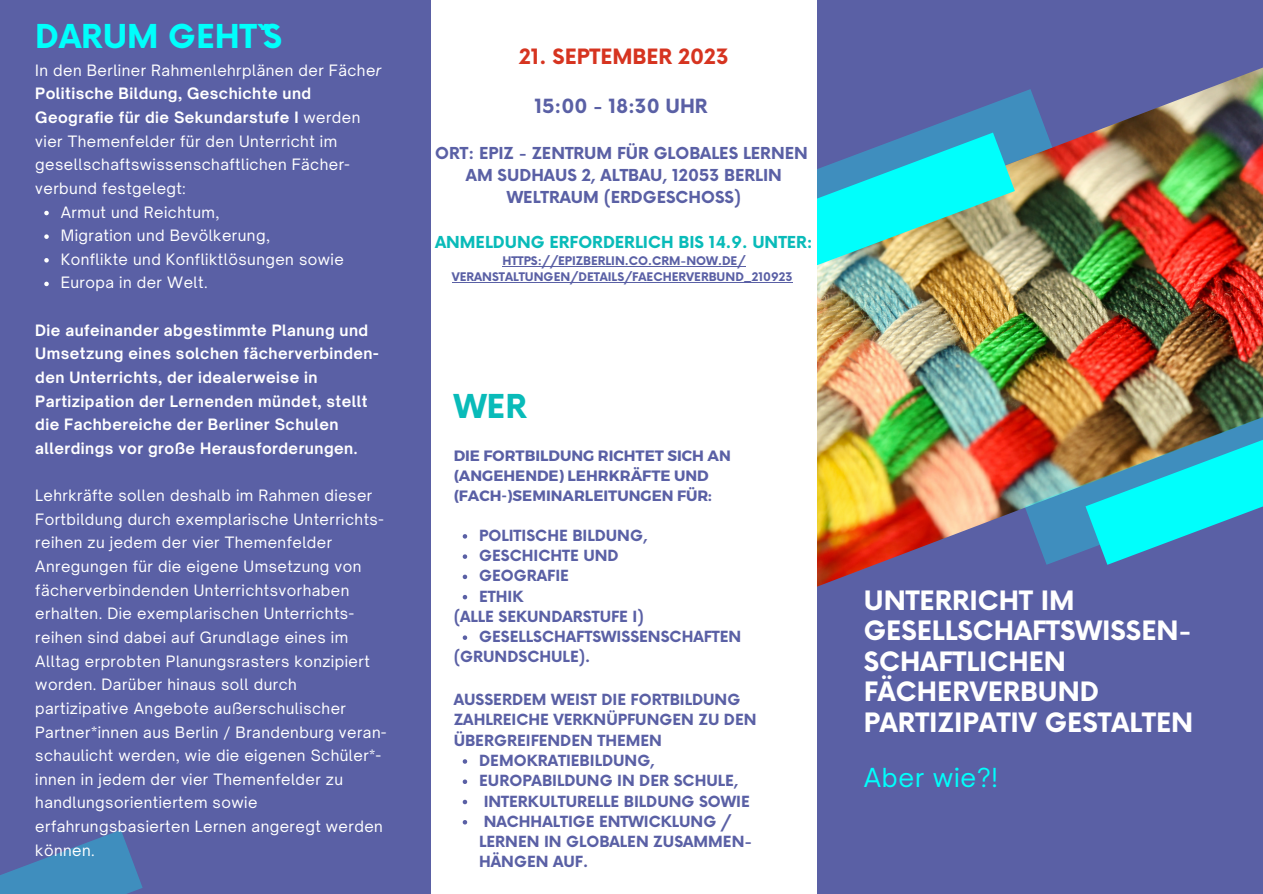
<style>
.page{position:relative;width:1263px;height:894px;background:#fff}
.page>*{position:absolute;margin:0;border:0;box-sizing:border-box;transform-origin:0 0}
.t1{font:700 32.1px "Now";color:#00fffc}
.t2{font:700 32.1px "Now";color:#09bbb9}
.t3{font:700 25.95px/30.3px "Now";color:#fff}
.t4{font:25.05px "Open Sauce One";letter-spacing:.03em;color:#00fffc}
.t5{font:700 20.55px "Now";color:#d63420}
.t6{font:700 19.05px "Now";color:#5a60a5}
.t7{font:700 16.05px "Now";color:#5a60a5}
.t8{font:700 16.05px "Now";color:#09bbb9}
.t9{font:15px/23.5px "Open Sauce One";letter-spacing:.03em;color:#fff}
.t10{font:700 15px/20.2px "Now";color:#5a60a5}
.t11{font:700 15px/23.5px "Open Sauce One";letter-spacing:.03em;color:#fff}
.t12{font:700 15px/20.2px "Montserrat";color:#5a60a5}
.t13{font:700 11.55px "Now";color:#5a60a5}
.s1{font-style:italic}
.s2{font-weight:700}
</style>
<div class="page">
<div style="left:0;top:0;width:1263px;height:893px;background:#5a60a5"></div>
<img style="left:816px;top:67px;width:447px;height:519px">
<img style="left:816px;top:38px;width:306px;height:268px">
<img style="left:816px;top:81px;width:268px;height:260px">
<img style="left:955px;top:347px;width:308px;height:239px">
<img style="left:1016px;top:356px;width:247px;height:230px">
<svg style="left:0;top:830px;width:143px;height:63px"></svg>
<div style="left:431px;top:0;width:385px;height:893px;background:#fff"></div>
<hr style="left:502px;top:266px;width:243px;height:1px;background:#5a60a5">
<hr style="left:452px;top:281px;width:341px;height:1px;background:#5a60a5">
<svg style="left:44px;top:211px;width:5px;height:4px"></svg>
<svg style="left:44px;top:234px;width:5px;height:5px"></svg>
<svg style="left:44px;top:258px;width:5px;height:4px"></svg>
<svg style="left:44px;top:281px;width:5px;height:5px"></svg>
<svg style="left:463px;top:534px;width:4px;height:4px"></svg>
<svg style="left:463px;top:554px;width:4px;height:4px"></svg>
<svg style="left:463px;top:574px;width:4px;height:5px"></svg>
<svg style="left:463px;top:595px;width:4px;height:4px"></svg>
<svg style="left:463px;top:635px;width:4px;height:4px"></svg>
<svg style="left:463px;top:759px;width:4px;height:4px"></svg>
<svg style="left:463px;top:779px;width:4px;height:4px"></svg>
<svg style="left:463px;top:799px;width:4px;height:5px"></svg>
<svg style="left:463px;top:820px;width:4px;height:4px"></svg>
<p class="t1" style="left:35px;top:19px;width:248px">DARUM GEHT`´S</p>
<p class="t9" style="left:35px;top:58px;width:348px">In den Berliner Rahmenlehrplänen der Fäche<span class="s1">r </span><span class="s2">Politische Bildung, Geschichte und Geografie für die Sekundarstufe I</span> werden vier Themenfelder für den Unterricht im gesellschaftswissenschaftlichen Fächer&shy;verbund festgelegt:</p>
<p class="t9" style="left:61px;top:200px;width:160px">Armut und Reichtum,</p>
<p class="t9" style="left:61px;top:223px;width:211px">Migration und Bevölkerung,</p>
<p class="t9" style="left:61px;top:247px;width:285px">Konflikte und Konfliktlösungen sowie</p>
<p class="t9" style="left:61px;top:271px;width:148px">Europa in der Welt.</p>
<p class="t11" style="left:35px;top:318px;width:345px">Die aufeinander abgestimmte Planung und Umsetzung eines solchen fächerverbinden&shy;den Unterrichts, der idealerweise in Partizipation der Lernenden mündet, stellt die Fachbereiche der Berliner Schulen allerdings vor große Herausforderungen.</p>
<p class="t9" style="left:35px;top:483px;width:352px">Lehrkräfte sollen deshalb im Rahmen dieser Fortbildung durch exemplarische Unterrichts&shy;reihen zu jedem der vier Themenfelder Anregungen für die eigene Umsetzung von fächerverbindenden Unterrichtsvorhaben erhalten. Die exemplarischen Unterrichts&shy;reihen sind dabei auf Grundlage eines im Alltag erprobten Planungsrasters konzipiert worden. Darüber hinaus soll durch partizipative Angebote außerschulischer Partner*innen aus Berlin / Brandenburg veran&shy;schaulicht werden, wie die eigenen Schüler*- innen in jedem der vier Themenfelder zu handlungsorientiertem sowie erfahrungsbasierten Lernen angeregt werden können.</p>
<p class="t5" style="left:519px;top:46px;width:211px">21. SEPTEMBER 2023</p>
<p class="t6" style="left:534px;top:96px;width:175px">15:00 - 18:30 UHR</p>
<p class="t7" style="left:435px;top:144px;width:374px">ORT: EPIZ - ZENTRUM FÜR GLOBALES LERNEN</p>
<p class="t7" style="left:466px;top:166px;width:318px">AM SUDHAUS 2, ALTBAU, 12053 BERLIN</p>
<p class="t7" style="left:507px;top:189px;width:236px">WELTRAUM (ERDGESCHOSS)</p>
<p class="t8" style="left:435px;top:233px;width:379px">ANMELDUNG ERFORDERLICH BIS 14.9. UNTER:</p>
<p class="t13" style="left:502px;top:254px;width:245px">HTTPS://EPIZBERLIN.CO.CRM-NOW.DE/</p>
<p class="t13" style="left:452px;top:270px;width:342px">VERANSTALTUNGEN/DETAILS/FAECHERVERBUND_210923</p>
<p class="t2" style="left:454px;top:389px;width:75px">WER</p>
<p class="t12" style="left:454px;top:444px;width:279px">DIE FORTBILDUNG RICHTET SICH AN (ANGEHENDE) LEHRKRÄFTE UND (FACH-)SEMINARLEITUNGEN FÜR:</p>
<p class="t10" style="left:479px;top:526px;width:170px">POLITISCHE BILDUNG,</p>
<p class="t10" style="left:479px;top:546px;width:141px">GESCHICHTE UND</p>
<p class="t10" style="left:479px;top:566px;width:91px">GEOGRAFIE</p>
<p class="t10" style="left:479px;top:587px;width:46px">ETHIK</p>
<p class="t10" style="left:479px;top:627px;width:264px">GESELLSCHAFTSWISSENSCHAFTEN</p>
<p class="t10" style="left:454px;top:607px;width:192px">(ALLE SEKUNDARSTUFE I)</p>
<p class="t10" style="left:454px;top:647px;width:138px">(GRUNDSCHULE).</p>
<p class="t10" style="left:454px;top:690px;width:304px">AUSSERDEM WEIST DIE FORTBILDUNG<br>ZAHLREICHE VERKNÜPFUNGEN ZU DEN<br>ÜBERGREIFENDEN THEMEN</p>
<p class="t10" style="left:479px;top:751px;width:177px">DEMOKRATIEBILDUNG,</p>
<p class="t10" style="left:479px;top:771px;width:261px">EUROPABILDUNG IN DER SCHULE,</p>
<p class="t10" style="left:484px;top:791px;width:268px">INTERKULTURELLE BILDUNG SOWIE</p>
<p class="t10" style="left:479px;top:811px;width:274px">NACHHALTIGE ENTWICKLUNG /<br>LERNEN IN GLOBALEN ZUSAMMEN-<br>HÄNGEN AUF.</p>
<p class="t3" style="left:864px;top:587px;width:331px">UNTERRICHT IM<br>GESELLSCHAFTSWISSEN-<br>SCHAFTLICHEN<br>FÄCHERVERBUND<br>PARTIZIPATIV GESTALTEN</p>
<p class="t4" style="left:864px;top:761px;width:136px">Aber wie?!</p>
</div>
